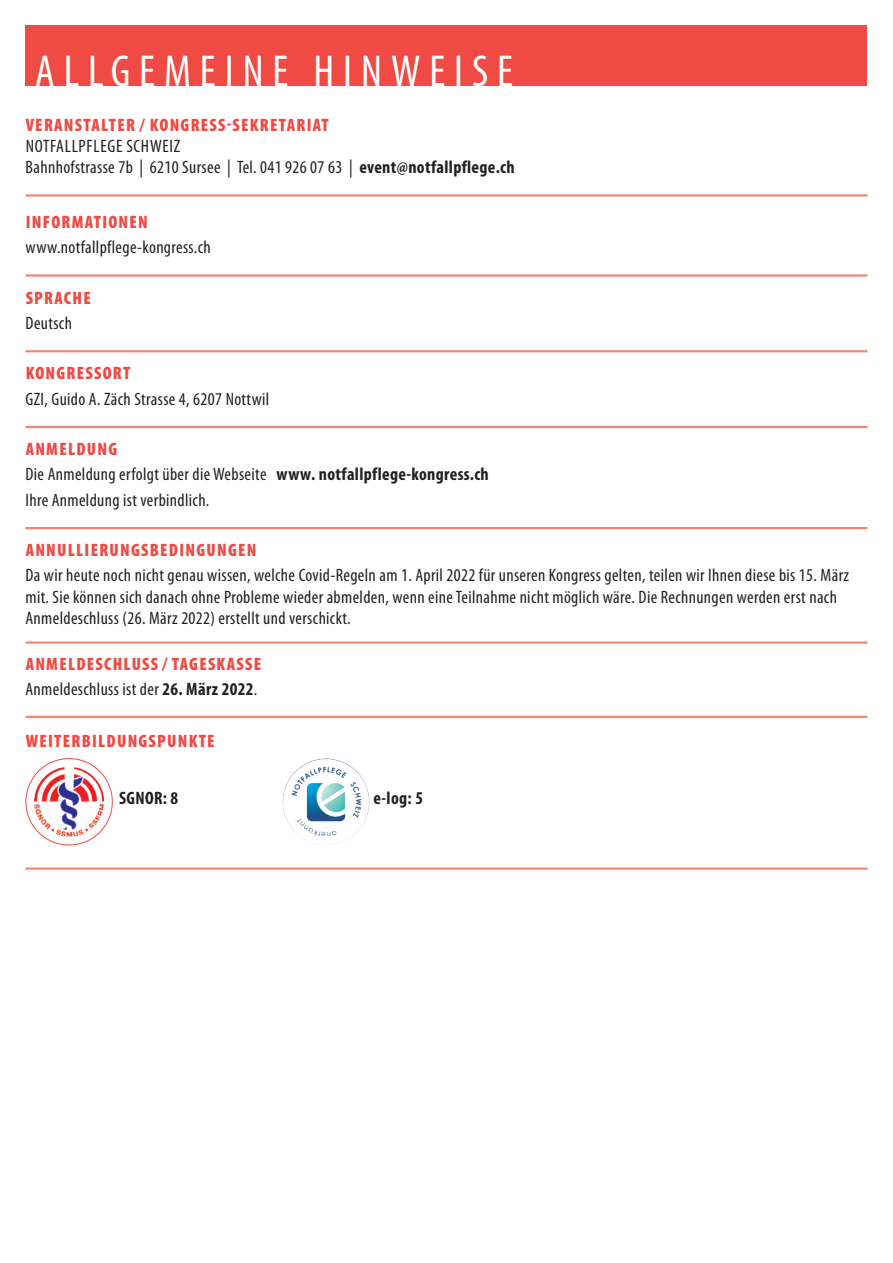
<style>
.page{position:relative;width:893px;height:1263px;background:#fff}
.page>*{position:absolute;margin:0;border:0;box-sizing:border-box;transform-origin:0 0}
.GT{font:condensed 44.85px "Myriad Pro";letter-spacing:.2em;color:#fff}
.GT-2{font:condensed 18px/21px "Myriad Pro";letter-spacing:.02em;color:#231f20}
.Titel{font:900 condensed 18px "Myriad Pro";letter-spacing:.07em;color:#ef4a44}
.GT-3{font:condensed 18px "Myriad Pro";letter-spacing:.04em;color:#231f20}
.GT-4{font:700 condensed 18px "Myriad Pro";letter-spacing:.02em;color:#231f20}
.s1{font-weight:700}
</style>
<div class="page">
<hr style="left:26px;top:194px;width:841px;height:3px;background:#f4836f">
<hr style="left:26px;top:274px;width:841px;height:3px;background:#f4836f">
<hr style="left:26px;top:350px;width:841px;height:2px;background:#f4836f">
<hr style="left:26px;top:426px;width:841px;height:2px;background:#f4836f">
<hr style="left:26px;top:527px;width:841px;height:2px;background:#f4836f">
<hr style="left:26px;top:716px;width:841px;height:2px;background:#f4836f">
<hr style="left:26px;top:867px;width:841px;height:3px;background:#f4836f">
<div style="left:26px;top:26px;width:841px;height:60px;background:#ef4a44"></div>
<img style="left:283px;top:759px;width:86px;height:86px;border-radius:43px">
<img style="left:34px;top:767px;width:70px;height:69px">
<hr style="left:26px;top:641px;width:841px;height:3px;background:#f4836f">
<p class="GT" style="left:35px;top:44px;width:479px">ALLGEMEINE HINWEISE</p>
<p class="Titel" style="left:26px;top:114px;width:305px">VERANSTALTER / KONGRESS-SEKRETARIAT</p>
<p class="GT-3" style="left:26px;top:135px;width:156px">NOTFALLPFLEGE SCHWEIZ</p>
<p class="GT-2" style="left:26px;top:156px;width:491px">Bahnhofstrasse 7b | 6210 Sursee | Tel. 041 926 07 63 | <span class="s1">event@notfallpflege.ch</span></p>
<p class="Titel" style="left:26px;top:210px;width:124px">INFORMATIONEN</p>
<p class="GT-2" style="left:26px;top:236px;width:187px">www.notfallpflege-kongress.ch</p>
<p class="Titel" style="left:26px;top:286px;width:67px">SPRACHE</p>
<p class="GT-2" style="left:26px;top:312px;width:48px">Deutsch</p>
<p class="Titel" style="left:26px;top:362px;width:106px">KONGRESSORT</p>
<p class="GT-2" style="left:26px;top:388px;width:245px">GZI, Guido A. Zäch Strasse 4, 6207 Nottwil</p>
<p class="Titel" style="left:26px;top:438px;width:93px">ANMELDUNG</p>
<p class="GT-2" style="left:26px;top:464px;width:465px">Die Anmeldung erfolgt über die Webseite <span class="s1">www. notfallpflege-kongress.ch</span></p>
<p class="GT-2" style="left:26px;top:489px;width:185px">Ihre Anmeldung ist verbindlich.</p>
<p class="Titel" style="left:26px;top:539px;width:232px">ANNULLIERUNGSBEDINGUNGEN</p>
<p class="GT-2" style="left:26px;top:565px;width:825px">Da wir heute noch nicht genau wissen, welche Covid-Regeln am 1. April 2022 für unseren Kongress gelten, teilen wir Ihnen diese bis 15. März mit. Sie können sich danach ohne Probleme wieder abmelden, wenn eine Teilnahme nicht möglich wäre. Die Rechnungen werden erst nach<br>Anmeldeschluss (26. März 2022) erstellt und verschickt.</p>
<p class="Titel" style="left:26px;top:652px;width:237px">ANMELDESCHLUSS / TAGESKASSE</p>
<p class="GT-2" style="left:26px;top:678px;width:233px">Anmeldeschluss ist der <span class="s1">26. März 2022</span>.</p>
<p class="Titel" style="left:26px;top:730px;width:191px">WEITERBILDUNGSPUNKTE</p>
<p class="GT-4" style="left:119px;top:787px;width:61px">SGNOR: 8</p>
<p class="GT-4" style="left:374px;top:787px;width:51px">e-log: 5</p>
</div>
